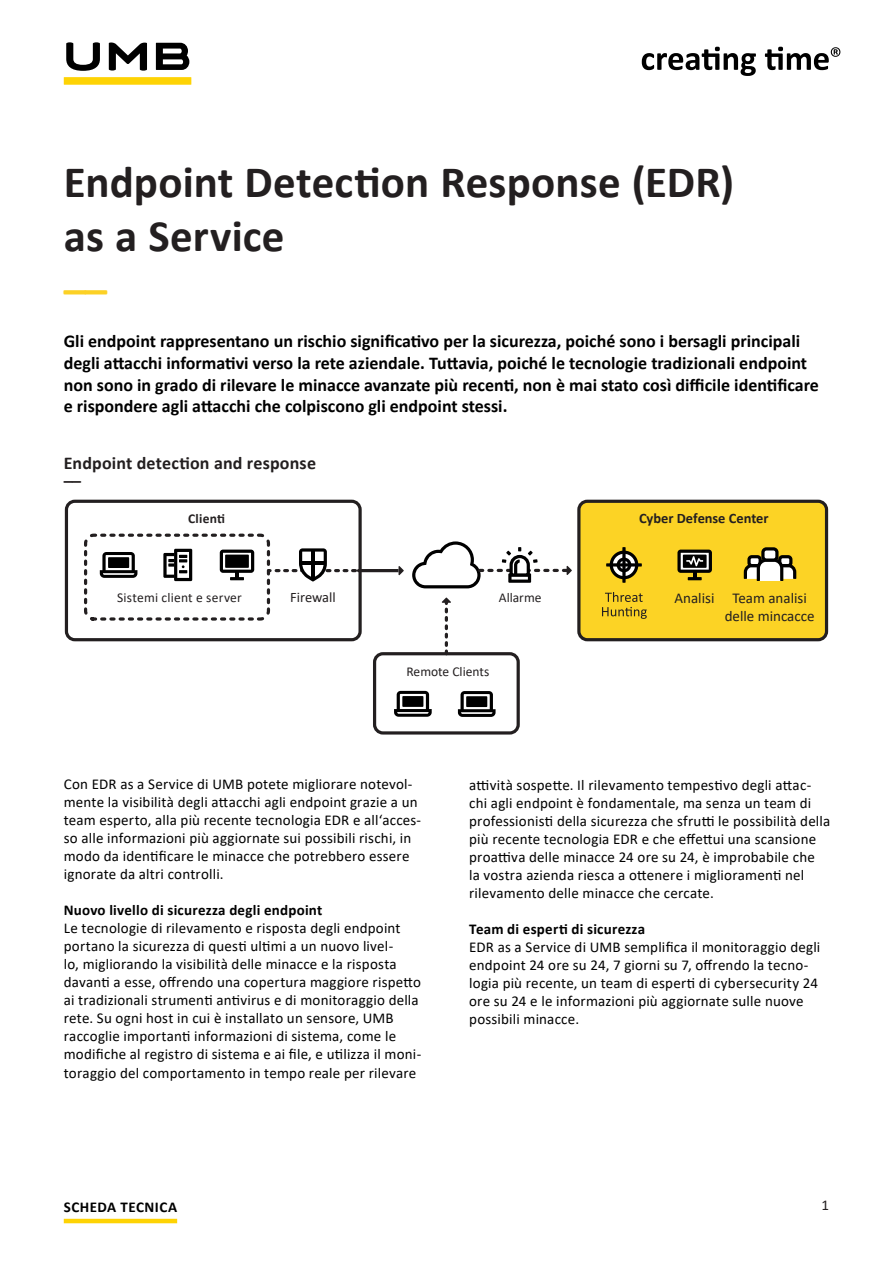
<style>
.page{position:relative;width:893px;height:1263px;background:#fff}
.page>*{position:absolute;margin:0;border:0;box-sizing:border-box;transform-origin:0 0}
.t1{font:700 45px/54px "Calibri";letter-spacing:.005em;color:#231f20}
.t2{font:700 45px "Calibri";color:#fcd125}
.t3{font:700 18px/21.6px "Calibri";color:#000}
.t4{font:700 18px/18px "Calibri";letter-spacing:.01em;color:#231f20}
.t5{font:15px/18px "Calibri";letter-spacing:.01em;color:#000}
.t6{font:700 15px "Calibri";letter-spacing:.015em;color:#000}
.t7{font:15px/18px "Calibri";color:#231f20}
.t8{font:700 14.4px "Calibri";color:#231f20}
.t9{font:14.4px "Calibri";color:#231f20}
.t10{font:13.5px "Calibri";color:#231f20}
.t11{font:700 13.5px "Calibri";letter-spacing:.02em;color:#231f20}
</style>
<div class="page">
<hr style="left:64px;top:1219px;width:113px;height:4px;background:#fed304">
<div style="left:64px;top:77px;width:127px;height:8px;background:#fed304"></div>
<svg style="left:66px;top:42px;width:34px;height:29px"></svg>
<svg style="left:109px;top:42px;width:38px;height:29px"></svg>
<svg style="left:156px;top:43px;width:33px;height:27px"></svg>
<svg style="left:642px;top:47px;width:114px;height:29px"></svg>
<svg style="left:765px;top:47px;width:75px;height:23px"></svg>
<div style="left:579px;top:501px;width:247px;height:139px;background:#fcd325;border-radius:8px"></div>
<div style="left:577px;top:500px;width:251px;height:141px;border:3px solid #231f20;border-radius:8px"></div>
<div style="left:65px;top:500px;width:297px;height:141px;border:3px solid #231f20;border-radius:8px"></div>
<svg style="left:394px;top:691px;width:38px;height:26px"></svg>
<div style="left:402px;top:696px;width:21px;height:11px;background:#000"></div>
<svg style="left:458px;top:691px;width:38px;height:26px"></svg>
<div style="left:466px;top:696px;width:21px;height:11px;background:#000"></div>
<div style="left:373px;top:652px;width:147px;height:82px;border:3px solid #231f20;border-radius:8px"></div>
<svg style="left:610px;top:551px;width:28px;height:28px"></svg>
<svg style="left:622px;top:547px;width:4px;height:36px"></svg>
<hr style="left:606px;top:563px;width:36px;height:3px;background:#000001">
<svg style="left:602px;top:592px;width:45px;height:27px"></svg>
<hr style="left:688px;top:577px;width:14px;height:3px;background:#000">
<svg style="left:677px;top:550px;width:35px;height:29px"></svg>
<div style="left:778px;top:555px;width:14px;height:12px;border:3px solid #000;border-radius:3px"></div>
<div style="left:747px;top:555px;width:15px;height:12px;border:3px solid #000;border-radius:3px"></div>
<svg style="left:744px;top:558px;width:52px;height:23px"></svg>
<div style="left:763px;top:549px;width:14px;height:11px;background:#fff;border-radius:3px"></div>
<div style="left:761px;top:547px;width:17px;height:15px;border:3px solid #000;border-radius:3px"></div>
<hr style="left:360px;top:569px;width:38px;height:3px;background:#231f20">
<svg style="left:84px;top:532px;width:276px;height:90px"></svg>
<hr style="left:311px;top:550px;width:3px;height:30px;background:#000">
<hr style="left:301px;top:562px;width:24px;height:3px;background:#000">
<svg style="left:399px;top:566px;width:5px;height:9px"></svg>
<svg style="left:442px;top:597px;width:9px;height:57px"></svg>
<svg style="left:412px;top:541px;width:160px;height:47px"></svg>
<h1 class="t1" style="left:64px;top:155px;width:672px">Endpoint Detection Response (EDR) as a Service</h1>
<h1 class="t2" style="left:64px;top:259px;width:45px">––</h1>
<p class="t3" style="left:64px;top:330px;width:757px">Gli endpoint rappresentano un rischio significativo per la sicurezza, poiché sono i bersagli principali degli attacchi informativi verso la rete aziendale. Tuttavia, poiché le tecnologie tradizionali endpoint non sono in grado di rilevare le minacce avanzate più recenti, non è mai stato così difficile identificare e rispondere agli attacchi che colpiscono gli endpoint stessi.</p>
<p class="t4" style="left:64px;top:453px;width:254px">Endpoint detection and response ––</p>
<p class="t11" style="left:188px;top:508px;width:38px">Clienti</p>
<p class="t10" style="left:117px;top:588px;width:126px">Sistemi client e server</p>
<p class="t9" style="left:290px;top:587px;width:47px">Firewall</p>
<p class="t9" style="left:502px;top:588px;width:37px">Alarm</p>
<p class="t10" style="left:499px;top:588px;width:44px">Allarme</p>
<p class="t8" style="left:404px;top:661px;width:92px">Remote Clients</p>
<p class="t10" style="left:407px;top:662px;width:84px">Remote Clients</p>
<p class="t8" style="left:639px;top:508px;width:131px">Cyber Defense Center</p>
<p class="t7" style="left:725px;top:588px;width:91px;text-indent:-50px">Analisi Team analisi delle mincacce</p>
<p class="t5" style="left:64px;top:775px;width:359px">Con EDR as a Service di UMB potete migliorare notevol&shy;mente la visibilità degli attacchi agli endpoint grazie a un team esperto, alla più recente tecnologia EDR e all‘acces&shy;so alle informazioni più aggiornate sui possibili rischi, in modo da identificare le minacce che potrebbero essere ignorate da altri controlli.</p>
<p class="t6" style="left:64px;top:900px;width:260px">Nuovo livello di sicurezza degli endpoint</p>
<p class="t5" style="left:64px;top:919px;width:359px">Le tecnologie di rilevamento e risposta degli endpoint portano la sicurezza di questi ultimi a un nuovo livel-<br>lo, migliorando la visibilità delle minacce e la risposta davanti a esse, offrendo una copertura maggiore rispetto ai tradizionali strumenti antivirus e di monitoraggio della rete. Su ogni host in cui è installato un sensore, UMB raccoglie importanti informazioni di sistema, come le modifiche al registro di sistema e ai file, e utilizza il moni&shy;toraggio del comportamento in tempo reale per rilevare</p>
<p class="t5" style="left:469px;top:775px;width:363px">attività sospette. Il rilevamento tempestivo degli attac&shy;chi agli endpoint è fondamentale, ma senza un team di professionisti della sicurezza che sfrutti le possibilità della più recente tecnologia EDR e che effettui una scansione proattiva delle minacce 24 ore su 24, è improbabile che<br>la vostra azienda riesca a ottenere i miglioramenti nel rilevamento delle minacce che cercate.</p>
<p class="t6" style="left:469px;top:918px;width:178px">Team di esperti di sicurezza</p>
<p class="t5" style="left:469px;top:937px;width:353px">EDR as a Service di UMB semplifica il monitoraggio degli endpoint 24 ore su 24, 7 giorni su 7, offrendo la tecno&shy;logia più recente, un team di esperti di cybersecurity 24 ore su 24 e le informazioni più aggiornate sulle nuove possibili minacce.</p>
<p class="t6" style="left:64px;top:1196px;width:115px">SCHEDA TECNICA</p>
<p class="t7" style="left:822px;top:1196px;width:9px">1</p>
</div>
